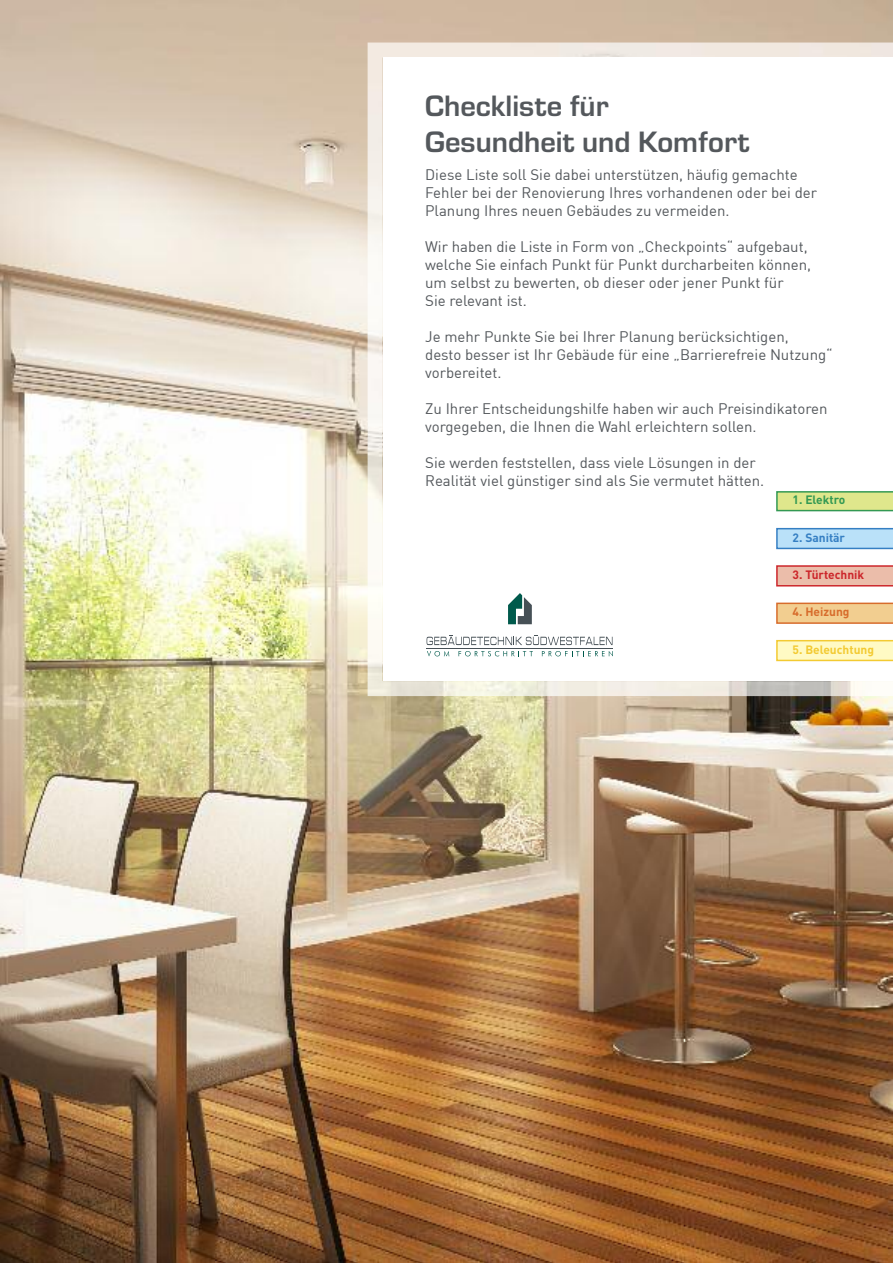
<style>
.page{position:relative;width:893px;height:1263px;background:#fff}
.page>*{position:absolute;margin:0;border:0;box-sizing:border-box;transform-origin:0 0}
.t1{font:700 30.6px/36.8px "Eurostile T";color:#54585c}
.t2{font:15px/18px "DIN Pro";color:#54585c}
.t3{font:700 12px "DIN Pro";color:#f3ca32}
.t4{font:700 12px "DIN Pro";color:#cc262b}
.t5{font:700 12px "DIN Pro";color:#339953}
.t6{font:700 12px "DIN Pro";color:#357fc3}
.t7{font:700 12px "DIN Pro";color:#d76c2c}
</style>
<div class="page">
<img style="left:0;top:0;width:893px;height:1263px">
<img style="left:368px;top:43px;width:525px;height:653px">
<div style="left:383px;top:58px;width:510px;height:623px;background:#fff"></div>
<svg style="left:427px;top:651px;width:22px;height:5px"></svg>
<svg style="left:542px;top:651px;width:71px;height:5px"></svg>
<svg style="left:458px;top:651px;width:75px;height:5px"></svg>
<hr style="left:427px;top:648px;width:186px;height:1px;background:#465056">
<svg style="left:508px;top:593px;width:24px;height:31px"></svg>
<svg style="left:427px;top:635px;width:185px;height:10px"></svg>
<svg style="left:776px;top:491px;width:117px;height:20px;background:#c6db84"></svg>
<svg style="left:776px;top:528px;width:117px;height:21px;background:#a7d3f1"></svg>
<svg style="left:776px;top:565px;width:117px;height:21px;background:#e7aa9a"></svg>
<svg style="left:776px;top:603px;width:117px;height:21px;background:#eec183"></svg>
<svg style="left:776px;top:640px;width:117px;height:21px;background:#fdf3af"></svg>
<h1 class="t1" style="left:425px;top:87px;width:326px">Checkliste für<br>Gesundheit und Komfort</h1>
<p class="t2" style="left:425px;top:167px;width:393px">Diese Liste soll Sie dabei unterstützen, häufig gemachte<br>Fehler bei der Renovierung Ihres vorhandenen oder bei der<br>Planung Ihres neuen Gebäudes zu vermeiden.</p>
<p class="t2" style="left:425px;top:239px;width:388px">Wir haben die Liste in Form von „Checkpoints“ aufgebaut, welche Sie einfach Punkt für Punkt durcharbeiten können, um selbst zu bewerten, ob dieser oder jener Punkt für<br>Sie relevant ist.</p>
<p class="t2" style="left:425px;top:329px;width:409px">Je mehr Punkte Sie bei Ihrer Planung berücksichtigen,<br>desto besser ist Ihr Gebäude für eine „Barrierefreie Nutzung“ vorbereitet.</p>
<p class="t2" style="left:425px;top:401px;width:404px">Zu Ihrer Entscheidungshilfe haben wir auch Preisindikatoren vorgegeben, die Ihnen die Wahl erleichtern sollen.</p>
<p class="t2" style="left:425px;top:455px;width:341px">Sie werden feststellen, dass viele Lösungen in der<br>Realität viel günstiger sind als Sie vermutet hätten.</p>
<p class="t5" style="left:793px;top:496px;width:54px">1. Elektro</p>
<p class="t6" style="left:793px;top:533px;width:54px">2. Sanitär</p>
<p class="t4" style="left:793px;top:570px;width:73px">3. Türtechnik</p>
<p class="t7" style="left:793px;top:608px;width:58px">4. Heizung</p>
<p class="t3" style="left:793px;top:645px;width:83px">5. Beleuchtung</p>
</div>
